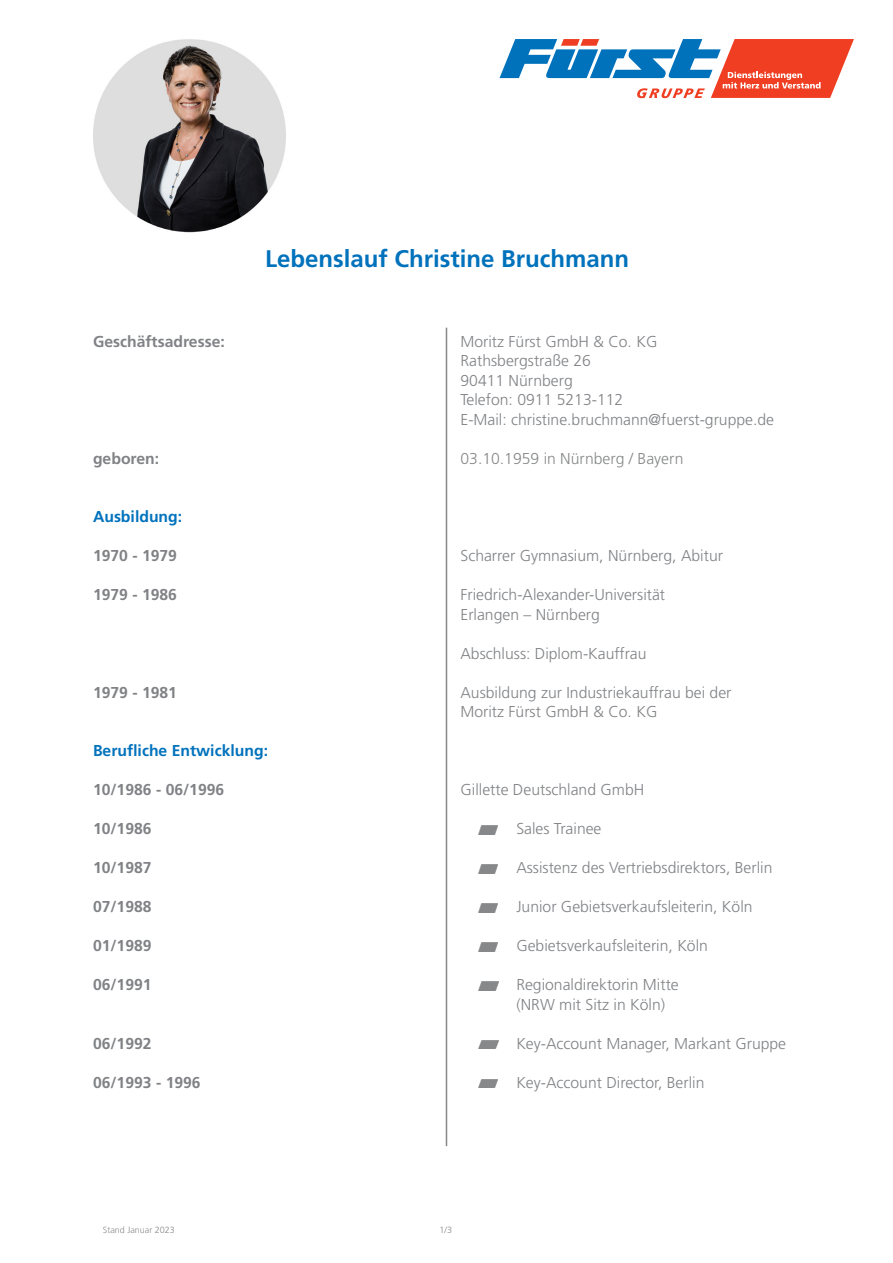
<style>
.page{position:relative;width:893px;height:1263px;background:#fff}
.page>*{position:absolute;margin:0;border:0;box-sizing:border-box;transform-origin:0 0}
.t1{font:700 24px "Frutiger LT Com";color:#0072bc}
.Text_Lebenslauf_CB_l{font:300 15.75px/19.5px "Frutiger LT Std";color:#808285}
.Textkörper_Newslette{font:300 15.75px/19.5px "Frutiger LT Std";color:#808285}
.Text_Lebenslauf_CB_b{font:700 15.75px "Frutiger LT Std";color:#808285}
.Text_Lebenslauf_CB_b-2{font:700 15.75px "Frutiger LT Std";color:#0072bc}
.Textkörper_Newslette-2{font:300 15.75px "Frutiger LT Std";color:#878889}
.Textkörper_Newslette-3{font:700 15.75px "Frutiger LT Std";color:#808285}
.t2{font:300 9px "Frutiger LT Com";color:#878889}
</style>
<div class="page">
<svg style="left:499px;top:39px;width:355px;height:59px"></svg>
<img style="left:478px;top:826px;width:20px;height:8px">
<hr style="left:446px;top:328px;width:1px;height:818px;background:#878889">
<img style="left:478px;top:865px;width:20px;height:8px">
<img style="left:478px;top:904px;width:20px;height:8px">
<img style="left:478px;top:943px;width:20px;height:8px">
<img style="left:479px;top:982px;width:19px;height:8px">
<img style="left:479px;top:1040px;width:19px;height:9px">
<img style="left:478px;top:1079px;width:20px;height:9px">
<img style="left:93px;top:39px;width:193px;height:194px">
<p class="Textkörper_Newslette-3" style="left:93px;top:332px;width:133px">Geschäftsadresse:</p>
<p class="Text_Lebenslauf_CB_b" style="left:93px;top:449px;width:68px">geboren:</p>
<p class="Text_Lebenslauf_CB_b-2" style="left:93px;top:507px;width:91px">Ausbildung:</p>
<p class="Text_Lebenslauf_CB_b" style="left:93px;top:546px;width:86px">1970 - 1979</p>
<p class="Text_Lebenslauf_CB_b" style="left:93px;top:585px;width:86px">1979 - 1986</p>
<p class="Text_Lebenslauf_CB_b" style="left:93px;top:683px;width:86px">1979 - 1981</p>
<p class="t1" style="left:265px;top:245px;width:366px">Lebenslauf Christine Bruchmann</p>
<p class="Text_Lebenslauf_CB_l" style="left:460px;top:332px;width:198px">Moritz Fürst GmbH &amp; Co. KG</p>
<p class="Text_Lebenslauf_CB_l" style="left:460px;top:351px;width:132px">Rathsbergstraße 26</p>
<p class="Text_Lebenslauf_CB_l" style="left:460px;top:371px;width:114px">90411 Nürnberg</p>
<p class="Text_Lebenslauf_CB_l" style="left:460px;top:390px;width:164px">Telefon: 0911 5213-112</p>
<p class="Text_Lebenslauf_CB_l" style="left:460px;top:410px;width:315px">E-Mail: christine.bruchmann@fuerst-gruppe.de</p>
<p class="Textkörper_Newslette-2" style="left:460px;top:449px;width:224px">03.10.1959 in Nürnberg / Bayern</p>
<p class="Text_Lebenslauf_CB_l" style="left:460px;top:546px;width:264px">Scharrer Gymnasium, Nürnberg, Abitur</p>
<p class="Text_Lebenslauf_CB_l" style="left:460px;top:585px;width:206px">Friedrich-Alexander-Universität</p>
<p class="Text_Lebenslauf_CB_l" style="left:460px;top:605px;width:141px">Erlangen – Nürnberg</p>
<p class="Text_Lebenslauf_CB_l" style="left:460px;top:644px;width:188px">Abschluss: Diplom-Kauffrau</p>
<p class="Text_Lebenslauf_CB_l" style="left:460px;top:683px;width:273px">Ausbildung zur Industriekauffrau bei der<br>Moritz Fürst GmbH &amp; Co. KG</p>
<p class="Text_Lebenslauf_CB_b-2" style="left:93px;top:741px;width:177px">Berufliche Entwicklung:</p>
<p class="Text_Lebenslauf_CB_b" style="left:93px;top:780px;width:133px">10/1986 - 06/1996</p>
<p class="Text_Lebenslauf_CB_b" style="left:93px;top:819px;width:60px">10/1986</p>
<p class="Text_Lebenslauf_CB_b" style="left:93px;top:858px;width:60px">10/1987</p>
<p class="Text_Lebenslauf_CB_b" style="left:93px;top:897px;width:60px">07/1988</p>
<p class="Text_Lebenslauf_CB_b" style="left:93px;top:936px;width:60px">01/1989</p>
<p class="Text_Lebenslauf_CB_b" style="left:93px;top:975px;width:60px">06/1991</p>
<p class="Text_Lebenslauf_CB_b" style="left:93px;top:1034px;width:60px">06/1992</p>
<p class="Text_Lebenslauf_CB_b" style="left:93px;top:1073px;width:109px">06/1993 - 1996</p>
<p class="Text_Lebenslauf_CB_l" style="left:460px;top:780px;width:185px">Gillette Deutschland GmbH</p>
<p class="Textkörper_Newslette" style="left:516px;top:819px;width:87px">Sales Trainee</p>
<p class="Textkörper_Newslette" style="left:516px;top:858px;width:258px">Assistenz des Vertriebsdirektors, Berlin</p>
<p class="Textkörper_Newslette" style="left:516px;top:897px;width:238px">Junior Gebietsverkaufsleiterin, Köln</p>
<p class="Textkörper_Newslette" style="left:516px;top:936px;width:193px">Gebietsverkaufsleiterin, Köln</p>
<p class="Textkörper_Newslette" style="left:516px;top:975px;width:164px">Regionaldirektorin Mitte (NRW mit Sitz in Köln)</p>
<p class="Textkörper_Newslette" style="left:516px;top:1034px;width:271px">Key-Account Manager, Markant Gruppe</p>
<p class="Textkörper_Newslette" style="left:516px;top:1073px;width:190px">Key-Account Director, Berlin</p>
<p class="t2" style="left:103px;top:1224px;width:74px">Stand Januar 2023</p>
<p class="t2" style="left:439px;top:1224px;width:14px">1/3</p>
</div>
